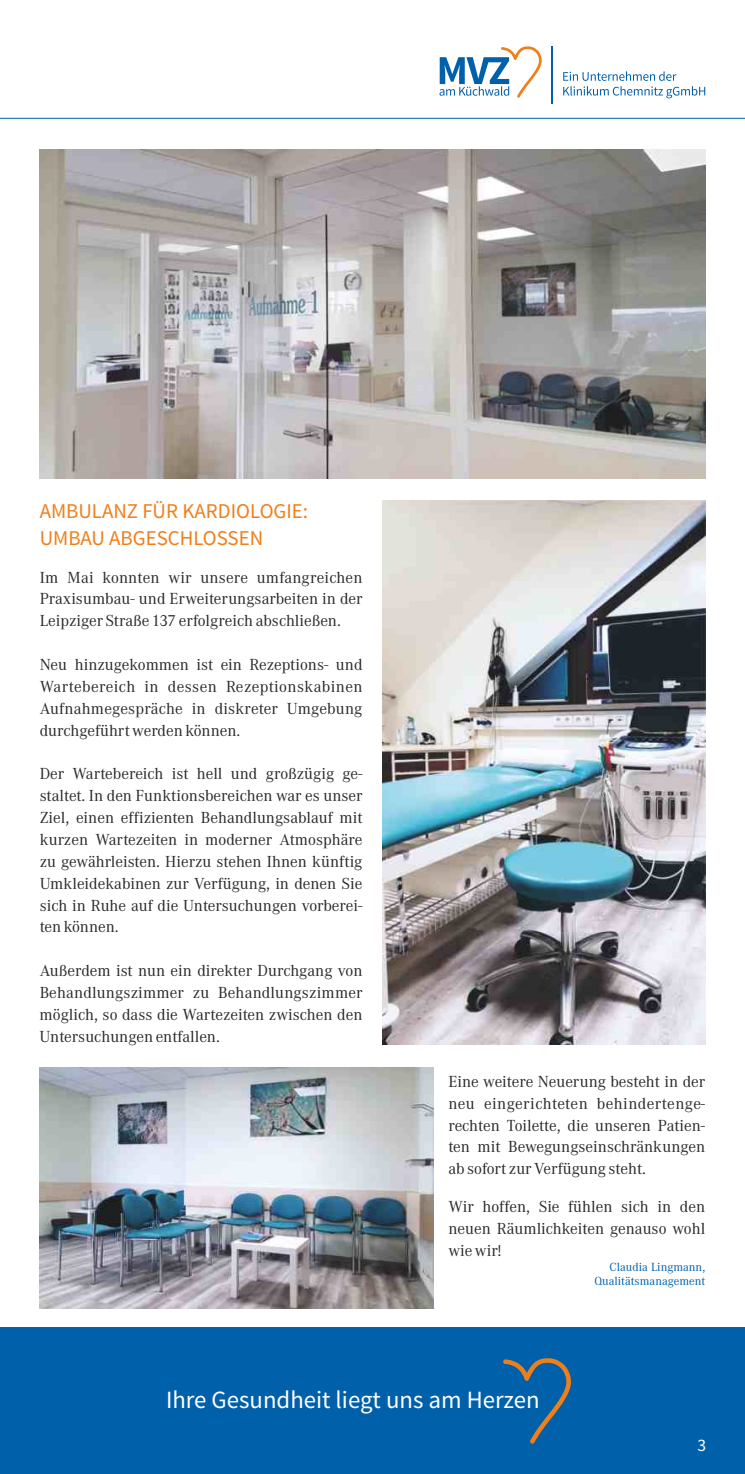
<style>
.page{position:relative;width:745px;height:1474px;background:#fff}
.page>*{position:absolute;margin:0;border:0;box-sizing:border-box;transform-origin:0 0}
.t1{font:24.85px "Source Sans Pro";color:#fefefe}
.t2{font:21px/26.4px "Source Sans Pro";color:#ef7f1a}
.t3{font:17.5px "Source Sans Pro";color:#fefefe}
.t4{font:16.62px/21.9px "Corporate A";color:#2b2a29;text-align:justify}
.t5{font:12.25px/14px "Corporate A";color:#0060aa;text-align:right}
</style>
<div class="page">
<img style="left:39px;top:149px;width:665px;height:329px">
<div style="left:0;top:1327px;width:744px;height:146px;background:#0060aa"></div>
<svg style="left:503px;top:1358px;width:67px;height:85px"></svg>
<svg style="left:563px;top:71px;width:141px;height:27px"></svg>
<hr style="left:551px;top:46px;width:1px;height:58px;background:#0060aa">
<svg style="left:439px;top:46px;width:102px;height:52px"></svg>
<hr style="left:0;top:118px;width:744px;height:1px;background:#0060aa">
<img style="left:39px;top:1067px;width:394px;height:241px">
<img style="left:382px;top:501px;width:322px;height:543px">
<p class="t2" style="left:40px;top:499px;width:269px">AMBULANZ FÜR KARDIOLOGIE:<br>UMBAU ABGESCHLOSSEN</p>
<p class="t4" style="left:40px;top:567px;width:324px">Im Mai konnten wir unsere umfangreichen Praxisumbau- und Erweiterungsarbeiten in der Leipziger Straße 137 erfolgreich abschließen.</p>
<p class="t4" style="left:40px;top:655px;width:324px">Neu hinzugekommen ist ein Rezeptions- und Wartebereich in dessen Rezeptionskabinen Aufnahmegespräche in diskreter Umgebung durchgeführt werden können.</p>
<p class="t4" style="left:40px;top:764px;width:324px">Der Wartebereich ist hell und großzügig ge&shy;staltet. In den Funktionsbereichen war es unser Ziel, einen effizienten Behandlungsablauf mit kurzen Wartezeiten in moderner Atmosphäre zu gewährleisten. Hierzu stehen Ihnen künftig Umkleidekabinen zur Verfügung, in denen Sie sich in Ruhe auf die Untersuchungen vorberei&shy;ten können.</p>
<p class="t4" style="left:40px;top:961px;width:324px">Außerdem ist nun ein direkter Durchgang von Behandlungszimmer zu Behandlungszimmer möglich, so dass die Wartezeiten zwischen den Untersuchungen entfallen.</p>
<p class="t4" style="left:448px;top:1071px;width:258px">Eine weitere Neuerung besteht in der neu eingerichteten behindertenge&shy;rechten Toilette, die unseren Patien&shy;ten mit Bewegungseinschränkungen ab sofort zur Verfügung steht.</p>
<p class="t4" style="left:448px;top:1197px;width:258px">Wir hoffen, Sie fühlen sich in den neuen Räumlichkeiten genauso wohl wie wir!</p>
<p class="t5" style="left:594px;top:1261px;width:112px">Claudia Lingmann,<br>Qualitätsmanagement</p>
<h1 class="t1" style="left:166px;top:1388px;width:375px">Ihre Gesundheit liegt uns am Herzen</h1>
<p class="t3" style="left:697px;top:1437px;width:10px">3</p>
</div>
